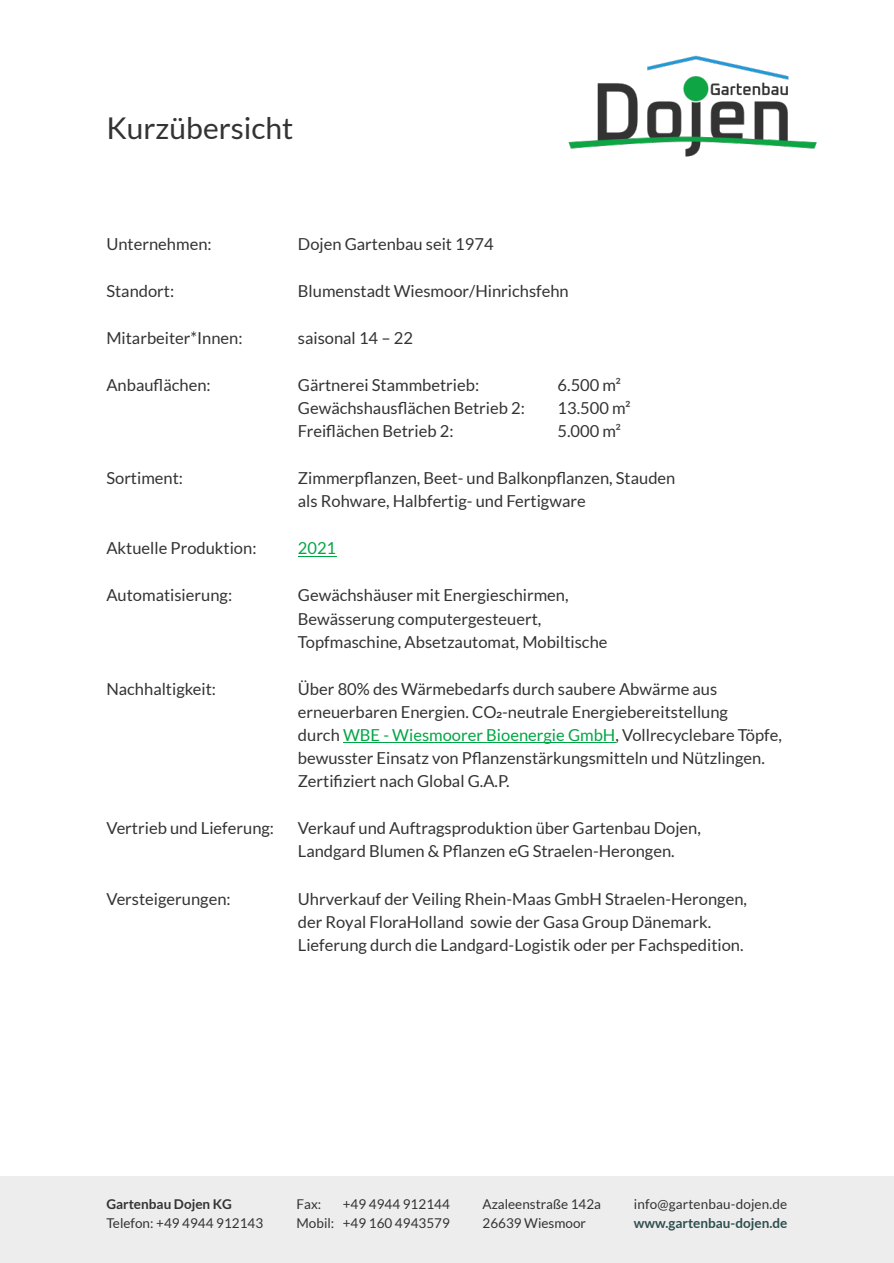
<style>
.page{position:relative;width:894px;height:1263px;background:#fff}
.page>*{position:absolute;margin:0;border:0;box-sizing:border-box;transform-origin:0 0}
.t1{font:30px "Lato";color:#333}
.t2{font:16.5px/23.1px "Lato";color:#333}
.t3{font:16.5px "Lato";color:#00a644}
.t4{font:13.5px/18.9px "Lato";color:#333}
.t5{font:700 13.5px "Lato";color:#2f4f4f}
.t6{font:700 13.5px "Lato";color:#333}
.s1{font-family:"Microsoft Sans Serif"}
.s2{color:#00a644}
</style>
<div class="page">
<div style="left:0;top:1176px;width:893px;height:87px;background:#ededed"></div>
<hr style="left:298px;top:555px;width:38px;height:1px;background:#00a644">
<hr style="left:343px;top:742px;width:272px;height:1px;background:#00a644">
<img style="left:568px;top:55px;width:249px;height:102px">
<h1 class="t1" style="left:106px;top:115px;width:188px">Kurzübersicht</h1>
<p class="t2" style="left:106px;top:233px;width:107px">Unternehmen:</p>
<p class="t2" style="left:298px;top:233px;width:197px">Dojen Gartenbau seit 1974</p>
<p class="t2" style="left:106px;top:280px;width:69px">Standort:</p>
<p class="t2" style="left:298px;top:280px;width:272px">Blumenstadt Wiesmoor/Hinrichsfehn</p>
<p class="t2" style="left:106px;top:327px;width:138px">Mitarbeiter*Innen:</p>
<p class="t2" style="left:298px;top:327px;width:116px">saisonal 14 – 22</p>
<p class="t2" style="left:106px;top:374px;width:106px">Anbauflächen:</p>
<p class="t2" style="left:298px;top:374px;width:183px">Gärtnerei Stammbetrieb:</p>
<p class="t2" style="left:557px;top:374px;width:65px">6.500 m²</p>
<p class="t2" style="left:298px;top:397px;width:228px">Gewächshausflächen Betrieb 2:</p>
<p class="t2" style="left:557px;top:397px;width:74px">13.500 m²</p>
<p class="t2" style="left:298px;top:420px;width:157px">Freiflächen Betrieb 2:</p>
<p class="t2" style="left:557px;top:420px;width:65px">5.000 m²</p>
<p class="t2" style="left:106px;top:468px;width:78px">Sortiment:</p>
<p class="t2" style="left:298px;top:468px;width:379px">Zimmerpflanzen, Beet- und Balkonpflanzen, Stauden als Rohware, Halbfertig- und Fertigware</p>
<p class="t2" style="left:106px;top:538px;width:151px">Aktuelle Produktion:</p>
<p class="t3" style="left:298px;top:541px;width:40px">2021</p>
<p class="t2" style="left:106px;top:585px;width:127px">Automatisierung:</p>
<p class="t2" style="left:298px;top:585px;width:311px">Gewächshäuser mit Energieschirmen,<br>Bewässerung computergesteuert,<br>Topfmaschine, Absetzautomat, Mobiltische</p>
<p class="t2" style="left:106px;top:678px;width:111px">Nachhaltigkeit:</p>
<p class="t2" style="left:298px;top:678px;width:485px">Über 80% des Wärmebedarfs durch saubere Abwärme aus erneuerbaren Energien. CO<span class="s1">₂</span>-neutrale Energiebereitstellung<br>durch <span class="s2">WBE - Wiesmoorer Bioenergie GmbH</span>, Vollrecyclebare Töpfe, bewusster Einsatz von Pflanzenstärkungsmitteln und Nützlingen.<br>Zertifiziert nach Global G.A.P.</p>
<p class="t2" style="left:106px;top:818px;width:169px">Vertrieb und Lieferung:</p>
<p class="t2" style="left:298px;top:818px;width:404px">Verkauf und Auftragsproduktion über Gartenbau Dojen,<br>Landgard Blumen &amp; Pflanzen eG Straelen-Herongen.</p>
<p class="t2" style="left:106px;top:888px;width:126px">Versteigerungen:</p>
<p class="t2" style="left:298px;top:888px;width:450px">Uhrverkauf der Veiling Rhein-Maas GmbH Straelen-Herongen, der Royal FloraHolland sowie der Gasa Group Dänemark.<br>Lieferung durch die Landgard-Logistik oder per Fachspedition.</p>
<p class="t6" style="left:106px;top:1198px;width:127px">Gartenbau Dojen KG</p>
<p class="t4" style="left:106px;top:1214px;width:158px">Telefon: +49 4944 912143</p>
<p class="t4" style="left:296px;top:1195px;width:155px;text-align:right">+49 4944 912144<br>Mobil: +49 160 4943579</p>
<p class="t4" style="left:633px;top:1195px;width:155px">info@gartenbau-dojen.de</p>
<p class="t4" style="left:482px;top:1195px;width:120px">Azaleenstraße 142a<br>26639 Wiesmoor</p>
<p class="t4" style="left:296px;top:1195px;width:26px">Fax:</p>
<p class="t5" style="left:633px;top:1217px;width:155px">www.gartenbau-dojen.de</p>
</div>
